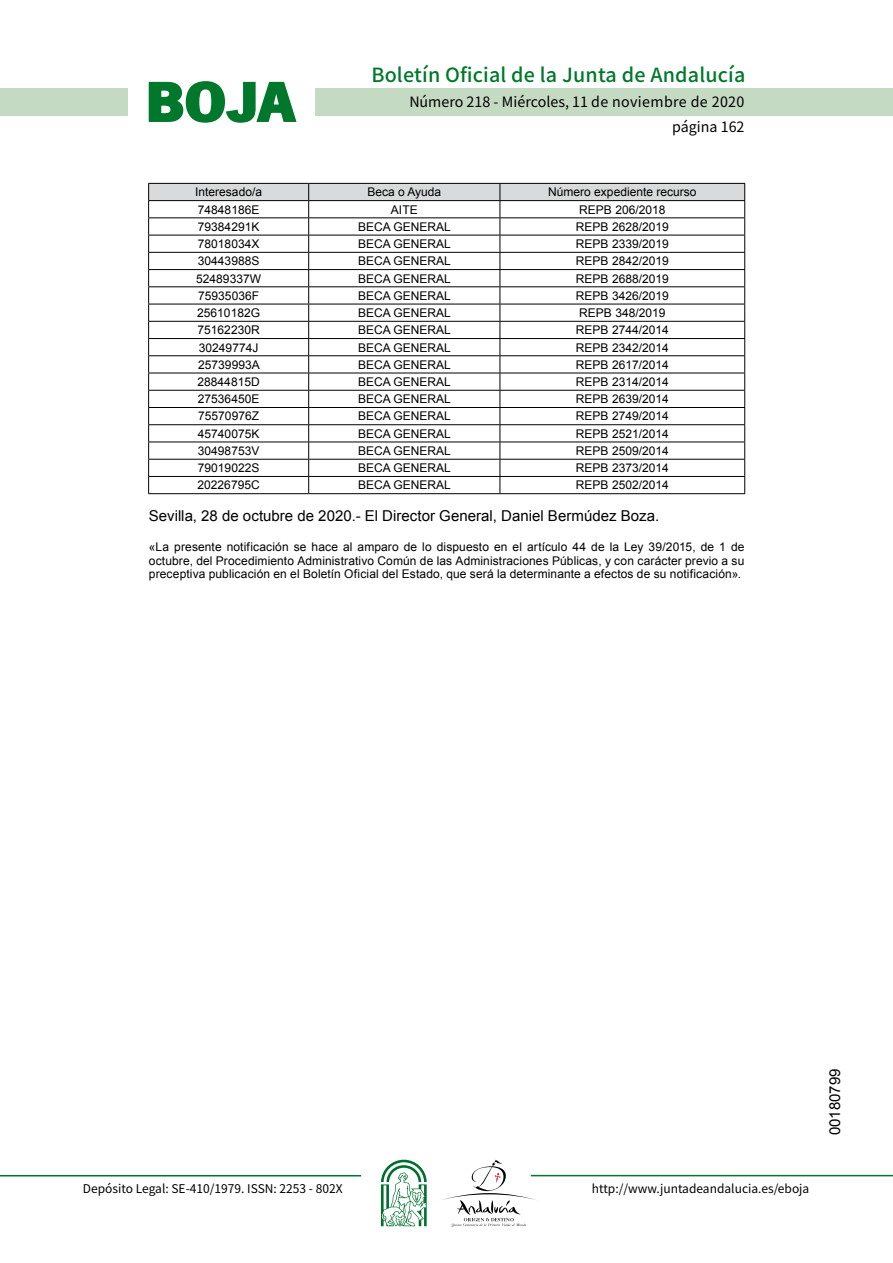
<style>
.page{position:relative;width:893px;height:1263px;background:#fff}
.page>*{position:absolute;margin:0;border:0;box-sizing:border-box;transform-origin:0 0}
.t1{font:700 57.75px "News Got T";color:#00782c;scale:1.14 1}
.t2{font:500 19.5px "Noto Sans HK";letter-spacing:.01em;color:#00782c}
.t3{font:15px "Arial";color:#000}
.t4{font:14.25px/24.5px "Noto Sans HK";color:#000;text-align:right}
.t5{font:12px/13.5px "Arial";color:#000;text-align:justify}
.t6{font:12px "Noto Sans HK";color:#000}
</style>
<div class="page">
<div style="left:315px;top:88px;width:577px;height:28px;background:#c5dac3"></div>
<div style="left:0;top:88px;width:128px;height:28px;background:#c5dac3"></div>
<hr style="left:0;top:1175px;width:361px;height:2px;background:#00782c">
<hr style="left:531px;top:1175px;width:361px;height:1px;background:#00782c">
<svg style="left:148px;top:81px;width:149px;height:42px"></svg>
<svg style="left:442px;top:1160px;width:100px;height:67px"></svg>
<svg style="left:381px;top:1160px;width:45px;height:66px"></svg>
<svg style="left:148px;top:183px;width:597px;height:310px"></svg>
<hr style="left:148px;top:493px;width:161px;height:1px;background:#000">
<hr style="left:309px;top:493px;width:191px;height:1px;background:#000">
<hr style="left:500px;top:493px;width:245px;height:1px;background:#000">
<h1 class="t1" style="left:145px;top:68px;width:133px">BOJA</h1>
<h2 class="t2" style="left:371px;top:64px;width:375px">Boletín Oficial de la Junta de Andalucía</h2>
<p class="t4" style="left:409px;top:90px;width:336px">Número 218 - Miércoles, 11 de noviembre de 2020 página 162</p>
<p class="t5" style="left:195px;top:186px;width:68px">Interesado/a</p>
<p class="t5" style="left:367px;top:186px;width:75px">Beca o Ayuda</p>
<p class="t5" style="left:548px;top:186px;width:150px">Número expediente recurso</p>
<p class="t5" style="left:198px;top:203px;width:63px">74848186E</p>
<p class="t5" style="left:391px;top:203px;width:28px">AITE</p>
<p class="t5" style="left:579px;top:203px;width:88px">REPB 206/2018</p>
<p class="t5" style="left:198px;top:220px;width:63px">79384291K</p>
<p class="t5" style="left:358px;top:220px;width:94px">BECA GENERAL</p>
<p class="t5" style="left:576px;top:220px;width:94px">REPB 2628/2019</p>
<p class="t5" style="left:198px;top:237px;width:63px">78018034X</p>
<p class="t5" style="left:358px;top:237px;width:94px">BECA GENERAL</p>
<p class="t5" style="left:576px;top:237px;width:94px">REPB 2339/2019</p>
<p class="t5" style="left:198px;top:254px;width:63px">30443988S</p>
<p class="t5" style="left:358px;top:254px;width:94px">BECA GENERAL</p>
<p class="t5" style="left:576px;top:254px;width:94px">REPB 2842/2019</p>
<p class="t5" style="left:196px;top:272px;width:66px">52489337W</p>
<p class="t5" style="left:358px;top:272px;width:94px">BECA GENERAL</p>
<p class="t5" style="left:576px;top:272px;width:94px">REPB 2688/2019</p>
<p class="t5" style="left:198px;top:289px;width:62px">75935036F</p>
<p class="t5" style="left:358px;top:289px;width:94px">BECA GENERAL</p>
<p class="t5" style="left:576px;top:289px;width:94px">REPB 3426/2019</p>
<p class="t5" style="left:197px;top:306px;width:64px">25610182G</p>
<p class="t5" style="left:358px;top:306px;width:94px">BECA GENERAL</p>
<p class="t5" style="left:579px;top:306px;width:88px">REPB 348/2019</p>
<p class="t5" style="left:198px;top:323px;width:64px">75162230R</p>
<p class="t5" style="left:358px;top:323px;width:94px">BECA GENERAL</p>
<p class="t5" style="left:576px;top:323px;width:94px">REPB 2744/2014</p>
<p class="t5" style="left:199px;top:341px;width:61px">30249774J</p>
<p class="t5" style="left:358px;top:341px;width:94px">BECA GENERAL</p>
<p class="t5" style="left:576px;top:341px;width:94px">REPB 2342/2014</p>
<p class="t5" style="left:198px;top:358px;width:63px">25739993A</p>
<p class="t5" style="left:358px;top:358px;width:94px">BECA GENERAL</p>
<p class="t5" style="left:576px;top:358px;width:94px">REPB 2617/2014</p>
<p class="t5" style="left:198px;top:375px;width:64px">28844815D</p>
<p class="t5" style="left:358px;top:375px;width:94px">BECA GENERAL</p>
<p class="t5" style="left:576px;top:375px;width:94px">REPB 2314/2014</p>
<p class="t5" style="left:198px;top:392px;width:63px">27536450E</p>
<p class="t5" style="left:358px;top:392px;width:94px">BECA GENERAL</p>
<p class="t5" style="left:576px;top:392px;width:94px">REPB 2639/2014</p>
<p class="t5" style="left:198px;top:410px;width:62px">75570976Z</p>
<p class="t5" style="left:358px;top:410px;width:94px">BECA GENERAL</p>
<p class="t5" style="left:576px;top:410px;width:94px">REPB 2749/2014</p>
<p class="t5" style="left:198px;top:427px;width:63px">45740075K</p>
<p class="t5" style="left:358px;top:427px;width:94px">BECA GENERAL</p>
<p class="t5" style="left:576px;top:427px;width:94px">REPB 2521/2014</p>
<p class="t5" style="left:198px;top:444px;width:63px">30498753V</p>
<p class="t5" style="left:358px;top:444px;width:94px">BECA GENERAL</p>
<p class="t5" style="left:576px;top:444px;width:94px">REPB 2509/2014</p>
<p class="t5" style="left:198px;top:461px;width:63px">79019022S</p>
<p class="t5" style="left:358px;top:461px;width:94px">BECA GENERAL</p>
<p class="t5" style="left:576px;top:461px;width:94px">REPB 2373/2014</p>
<p class="t5" style="left:198px;top:479px;width:64px">20226795C</p>
<p class="t5" style="left:358px;top:479px;width:94px">BECA GENERAL</p>
<p class="t5" style="left:576px;top:479px;width:94px">REPB 2502/2014</p>
<p class="t3" style="left:149px;top:505px;width:512px">Sevilla, 28 de octubre de 2020.- El Director General, Daniel Bermúdez Boza.</p>
<p class="t5" style="left:149px;top:540px;width:597px">«La presente notificación se hace al amparo de lo dispuesto en el artículo 44 de la Ley 39/2015, de 1 de octubre, del Procedimiento Administrativo Común de las Administraciones Públicas, y con carácter previo a su preceptiva publicación en el Boletín Oficial del Estado, que será la determinante a efectos de su notificación».</p>
<p class="t6" style="left:83px;top:1181px;width:261px">Depósito Legal: SE-410/1979. ISSN: 2253 - 802X</p>
<p class="t6" style="left:592px;top:1181px;width:219px">http://www.juntadeandalucia.es/eboja</p>
<p class="t3" style="left:825px;top:1135px;width:68px;rotate:-90deg">00180799</p>
</div>
